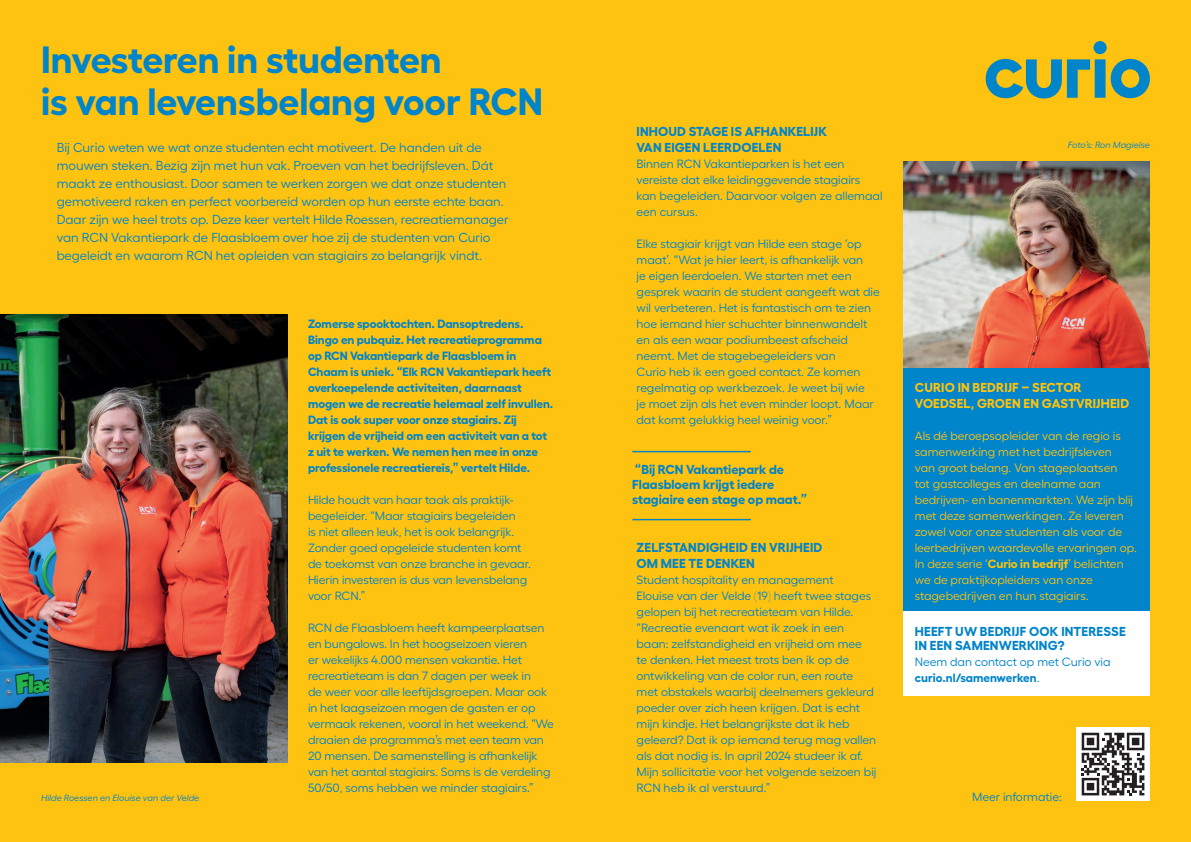
<style>
.page{position:relative;width:1191px;height:842px;background:#fec210}
.page>*{position:absolute;margin:0;border:0;box-sizing:border-box;transform-origin:0 0}
.t1{font:700 38px/42px "Fellix";letter-spacing:-.005em;color:#0084ca}
.t2{font:13px/18px "Fellix";color:#0084ca}
.t3{font:700 13px/16px "Fellix";letter-spacing:.01em;color:#0084ca}
.t4{font:700 13px/16px "Fellix";letter-spacing:.01em;color:#fec210}
.t5{font:12px/16px "Fellix";letter-spacing:-.005em;color:#0084ca}
.t6{font:700 12px/16px "Fellix";letter-spacing:-.005em;color:#0084ca}
.t7{font:12px/16px "Fellix";color:#fec210}
.t8{font:italic 9px "Fellix";color:#0084ca}
.s1{font-weight:700}
</style>
<div class="page">
<svg style="left:985px;top:41px;width:164px;height:57px"></svg>
<div style="left:903px;top:367px;width:246px;height:244px;background:#0084ca"></div>
<div style="left:903px;top:611px;width:246px;height:84px;background:#fff"></div>
<img style="left:0;top:315px;width:287px;height:448px">
<div style="left:1076px;top:727px;width:73px;height:74px;background:#fff"></div>
<svg style="left:1081px;top:733px;width:63px;height:62px"></svg>
<img style="left:903px;top:162px;width:246px;height:205px">
<hr style="left:632px;top:451px;width:119px;height:1px;background:#0084ca">
<hr style="left:632px;top:519px;width:119px;height:1px;background:#0084ca">
<h1 class="t1" style="left:41px;top:34px;width:503px">Investeren in studenten<br>is van levensbelang voor RCN</h1>
<p class="t2" style="left:57px;top:138px;width:453px">Bij Curio weten we wat onze studenten echt motiveert. De handen uit de mouwen steken. Bezig zijn met hun vak. Proeven van het bedrijfsleven. Dát maakt ze enthousiast. Door samen te werken zorgen we dat onze studenten gemotiveerd raken en perfect voorbereid worden op hun eerste echte baan.<br>Daar zijn we heel trots op. Deze keer vertelt Hilde Roessen, recreatiemanager van RCN Vakantiepark de Flaasbloem over hoe zij de studenten van Curio begeleidt en waarom RCN het opleiden van stagiairs zo belangrijk vindt.</p>
<p class="t8" style="left:41px;top:791px;width:160px">Hilde Roessen en Elouise van der Velde</p>
<p class="t6" style="left:308px;top:314px;width:247px">Zomerse spooktochten. Dansoptredens.<br>Bingo en pubquiz. Het recreatieprogramma op RCN Vakantiepark de Flaasbloem in Chaam is uniek. “Elk RCN Vakantiepark heeft overkoepelende activiteiten, daarnaast mogen we de recreatie helemaal zelf invullen.<br>Dat is ook super voor onze stagiairs. Zij krijgen de vrijheid om een activiteit van a tot z uit te werken. We nemen hen mee in onze professionele recreatiereis,” vertelt Hilde.</p>
<p class="t5" style="left:308px;top:490px;width:224px">Hilde houdt van haar taak als praktijk&shy;begeleider. “Maar stagiairs begeleiden<br>is niet alleen leuk, het is ook belangrijk.<br>Zonder goed opgeleide studenten komt de toekomst van onze branche in gevaar.<br>Hierin investeren is dus van levensbelang voor RCN.”</p>
<p class="t5" style="left:308px;top:618px;width:247px">RCN de Flaasbloem heeft kampeerplaatsen en bungalows. In het hoogseizoen vieren<br>er wekelijks 4.000 mensen vakantie. Het recreatieteam is dan 7 dagen per week in<br>de weer voor alle leeftijdsgroepen. Maar ook in het laagseizoen mogen de gasten er op vermaak rekenen, vooral in het weekend. “We draaien de programma’s met een team van 20 mensen. De samenstelling is afhankelijk van het aantal stagiairs. Soms is de verdeling 50/50, soms hebben we minder stagiairs.”</p>
<p class="t3" style="left:636px;top:122px;width:192px">INHOUD STAGE IS AFHANKELIJK<br>VAN EIGEN LEERDOELEN</p>
<p class="t5" style="left:636px;top:154px;width:247px">Binnen RCN Vakantieparken is het een vereiste dat elke leidinggevende stagiairs kan begeleiden. Daarvoor volgen ze allemaal een cursus.</p>
<p class="t5" style="left:636px;top:234px;width:245px">Elke stagiair krijgt van Hilde een stage ‘op maat’. “Wat je hier leert, is afhankelijk van<br>je eigen leerdoelen. We starten met een gesprek waarin de student aangeeft wat die wil verbeteren. Het is fantastisch om te zien hoe iemand hier schuchter binnenwandelt en als een waar podiumbeest afscheid neemt. Met de stagebegeleiders van<br>Curio heb ik een goed contact. Ze komen regelmatig op werkbezoek. Je weet bij wie<br>je moet zijn als het even minder loopt. Maar dat komt gelukkig heel weinig voor.”</p>
<p class="t3" style="left:632px;top:460px;width:176px;line-height:15.1px">“Bij RCN Vakantiepark de<br>Flaasbloem krijgt iedere stagiaire een stage op maat.”</p>
<p class="t3" style="left:636px;top:538px;width:187px">ZELFSTANDIGHEID EN VRIJHEID<br>OM MEE TE DENKEN</p>
<p class="t5" style="left:636px;top:570px;width:241px">Student hospitality en management<br>Elouise van der Velde (19) heeft twee stages gelopen bij het recreatieteam van Hilde. “Recreatie evenaart wat ik zoek in een baan: zelfstandigheid en vrijheid om mee<br>te denken. Het meest trots ben ik op de ontwikkeling van de color run, een route met obstakels waarbij deelnemers gekleurd poeder over zich heen krijgen. Dat is echt mijn kindje. Het belangrijkste dat ik heb geleerd? Dat ik op iemand terug mag vallen als dat nodig is. In april 2024 studeer ik af.<br>Mijn sollicitatie voor het volgende seizoen bij RCN heb ik al verstuurd.”</p>
<p class="t8" style="left:1067px;top:138px;width:84px">Foto’s: Ron Magielse</p>
<p class="t4" style="left:915px;top:378px;width:216px">CURIO IN BEDRIJF – SECTOR<br>VOEDSEL, GROEN EN GASTVRIJHEID</p>
<p class="t7" style="left:915px;top:426px;width:224px">Als dé beroepsopleider van de regio is samenwerking met het bedrijfsleven<br>van groot belang. Van stageplaatsen<br>tot gastcolleges en deelname aan bedrijven- en banenmarkten. We zijn blij met deze samenwerkingen. Ze leveren zowel voor onze studenten als voor de leerbedrijven waardevolle ervaringen op.<br>In deze serie ‘<span class="s1">Curio in bedrijf</span>’ belichten we de praktijkopleiders van onze stagebedrijven en hun stagiairs.</p>
<p class="t3" style="left:915px;top:622px;width:212px;line-height:14px">HEEFT UW BEDRIJF OOK INTERESSE<br>IN EEN SAMENWERKING?</p>
<p class="t5" style="left:915px;top:652px;width:197px">Neem dan contact op met Curio via <span class="s1">curio.nl/samenwerken</span>.</p>
<p class="t5" style="left:972px;top:787px;width:91px">Meer informatie:</p>
</div>
